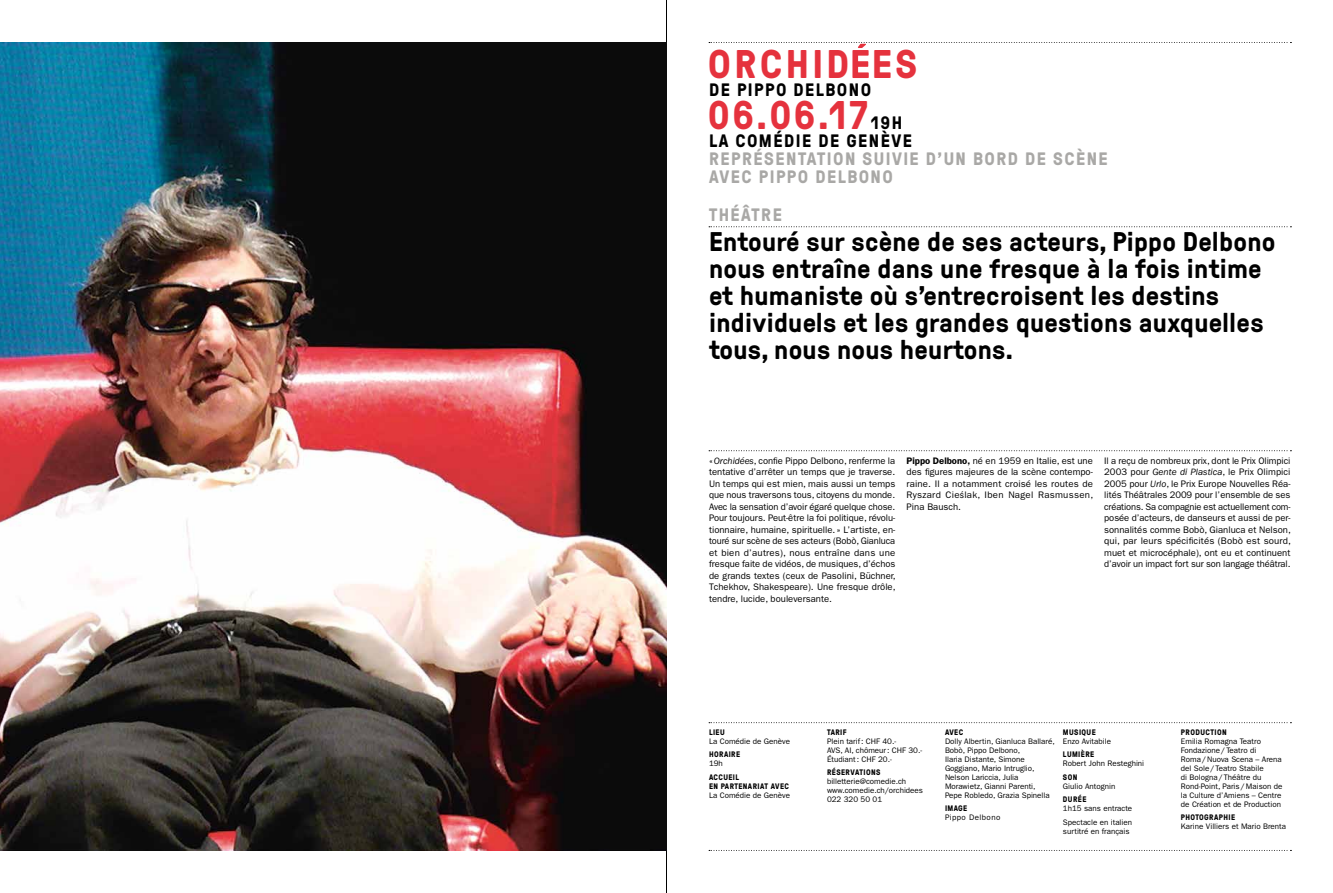
<style>
.page{position:relative;width:1333px;height:893px;background:#fff}
.page>*{position:absolute;margin:0;border:0;box-sizing:border-box;transform-origin:0 0}
.t1{font:700 40px "GT Pressura";letter-spacing:.08em;color:#e5323d}
.t2{font:700 27px/27px "GT Pressura";letter-spacing:.01em;color:#000}
.t3{font:700 18px/18px "GT Pressura";letter-spacing:.08em;color:#a9a8a6}
.t4{font:700 18px/18px "GT Pressura";letter-spacing:.08em;color:#000}
.t5{font:9.5px/11.5px "Franklin Gothic";color:#000;text-align:justify}
.t6{font:8px/9px "Franklin Gothic";color:#000}
.t7{font:700 8px/9px "GT Pressura";letter-spacing:.05em;color:#000}
.t8{font:8px "Franklin Gothic";letter-spacing:.05em;color:#000}
.s1{font-style:italic}
.s2{font-weight:600}
.s3{font-family:"Akzid Grtsk Next"}
</style>
<div class="page">
<hr style="left:666px;top:0;width:1px;height:893px;background:#000">
<svg style="left:709px;top:226px;width:582px;height:1px"></svg>
<svg style="left:709px;top:42px;width:582px;height:36px"></svg>
<svg style="left:709px;top:450px;width:582px;height:1px"></svg>
<svg style="left:709px;top:850px;width:582px;height:1px"></svg>
<svg style="left:709px;top:722px;width:582px;height:1px"></svg>
<img style="left:0;top:43px;width:666px;height:807px">
<h1 class="t1" style="left:707px;top:35px;width:211px">ORCHID ES</h1>
<h3 class="t4" style="left:709px;top:80px;width:164px">DE PIPPO DELBONO</h3>
<h1 class="t1" style="left:707px;top:86px;width:162px">06.06.17</h1>
<h3 class="t4" style="left:709px;top:113px;width:204px;text-indent:162px">19H<br>LA COMÉDIE DE GENÈVE</h3>
<h3 class="t3" style="left:709px;top:149px;width:400px">REPRÉSENTATION SUIVIE D’UN BORD DE SCÈNE<br>AVEC PIPPO DELBONO</h3>
<h3 class="t3" style="left:709px;top:205px;width:74px">THÉÂTRE</h3>
<h2 class="t2" style="left:709px;top:227px;width:568px">Entouré sur scène de ses acteurs, Pippo Delbono nous entraîne dans une fresque à la fois intime et humaniste où s’entrecroisent les destins individuels et les grandes questions auxquelles tous, nous nous heurtons.</h2>
<p class="t5" style="left:709px;top:455px;width:188px">«<span class="s1">Orchidées</span>, confie Pippo Delbono, renferme la tentative d’arrêter un temps que je traverse.<br>Un temps qui est mien, mais aussi un temps que nous traversons tous, citoyens du monde.<br>Avec la sensation d’avoir égaré quelque chose.<br>Pour toujours. Peut-être la foi politique, révolu&shy;tionnaire, humaine, spirituelle. » L’artiste, en&shy;touré sur scène de ses acteurs (Bobò, Gianluca et bien d’autres), nous entraîne dans une fresque faite de vidéos, de musiques, d’échos de grands textes (ceux de Pasolini, Büchner, Tchekhov, Shakespeare). Une fresque drôle, tendre, lucide, bouleversante.</p>
<p class="t5" style="left:906px;top:455px;width:188px"><span class="s2">Pippo Delbono,</span> né en 1959 en Italie, est une des figures majeures de la scène contempo&shy;raine. Il a notamment croisé les routes de Ryszard Cie<span class="s3">ś</span>lak, Iben Nagel Rasmussen, Pina Bausch.</p>
<p class="t5" style="left:1104px;top:455px;width:188px">Il a reçu de nombreux prix, dont le Prix Olimpici 2003 pour <span class="s1">Gente di Plastica</span>, le Prix Olimpici 2005 pour <span class="s1">Urlo</span>, le Prix Europe Nouvelles Réa&shy;lités Théâtrales 2009 pour l’ensemble de ses créations. Sa compagnie est actuellement com&shy;posée d’acteurs, de danseurs et aussi de per&shy;sonnalités comme Bobò, Gianluca et Nelson, qui, par leurs spécificités (Bobò est sourd, muet et microcéphale), ont eu et continuent d’avoir un impact fort sur son langage théâtral.</p>
<p class="t7" style="left:709px;top:727px;width:17px">LIEU</p>
<p class="t6" style="left:709px;top:736px;width:82px">La Comédie de Genève</p>
<p class="t7" style="left:709px;top:749px;width:33px">HORAIRE</p>
<p class="t6" style="left:709px;top:759px;width:15px">19h</p>
<p class="t7" style="left:709px;top:772px;width:81px">ACCUEIL<br>EN PARTENARIAT AVEC</p>
<p class="t6" style="left:709px;top:790px;width:82px">La Comédie de Genève</p>
<p class="t7" style="left:827px;top:727px;width:21px">TARIF</p>
<p class="t6" style="left:827px;top:736px;width:97px">Plein tarif: CHF 40.-<br>AVS, AI, chômeur: CHF 30.-<br>Étudiant: CHF 20.-</p>
<p class="t7" style="left:827px;top:767px;width:55px">RÉSERVATIONS</p>
<p class="t6" style="left:827px;top:777px;width:98px">billetterie@comedie.ch www.comedie.ch/orchidees<br>022 320 50 01</p>
<p class="t7" style="left:945px;top:727px;width:20px">AVEC</p>
<p class="t6" style="left:945px;top:736px;width:111px">Dolly Albertin, Gianluca Ballaré,<br>Bobò, Pippo Delbono,<br>Ilaria Distante, Simone<br>Goggiano, Mario Intruglio,<br>Nelson Lariccia, Julia<br>Morawietz, Gianni Parenti,<br>Pepe Robledo, Grazia Spinella</p>
<p class="t7" style="left:945px;top:803px;width:24px">IMAGE</p>
<p class="t8" style="left:945px;top:813px;width:57px">Pippo Delbono</p>
<p class="t7" style="left:1062px;top:727px;width:34px">MUSIQUE</p>
<p class="t6" style="left:1062px;top:736px;width:50px">Enzo Avitabile</p>
<p class="t7" style="left:1062px;top:749px;width:33px">LUMIÈRE</p>
<p class="t6" style="left:1062px;top:759px;width:83px">Robert John Resteghini</p>
<p class="t7" style="left:1062px;top:772px;width:16px">SON</p>
<p class="t6" style="left:1062px;top:781px;width:54px">Giulio Antognin</p>
<p class="t7" style="left:1062px;top:794px;width:25px">DURÉE</p>
<p class="t6" style="left:1062px;top:802px;width:71px;line-height:13.5px">1h15 sans entracte<br>Spectacle en italien</p>
<p class="t6" style="left:1062px;top:826px;width:68px">surtitré en français</p>
<p class="t7" style="left:1180px;top:727px;width:47px">PRODUCTION</p>
<p class="t6" style="left:1180px;top:736px;width:103px">Emilia Romagna Teatro<br>Fondazione/Teatro di<br>Roma/Nuova Scena – Arena del Sole/Teatro Stabile<br>di Bologna/Théâtre du<br>Rond-Point, Paris/Maison de la Culture d’Amiens – Centre de Création et de Production</p>
<p class="t7" style="left:1180px;top:812px;width:56px">PHOTOGRAPHIE</p>
<p class="t6" style="left:1180px;top:822px;width:107px">Karine Villiers et Mario Brenta</p>
</div>
